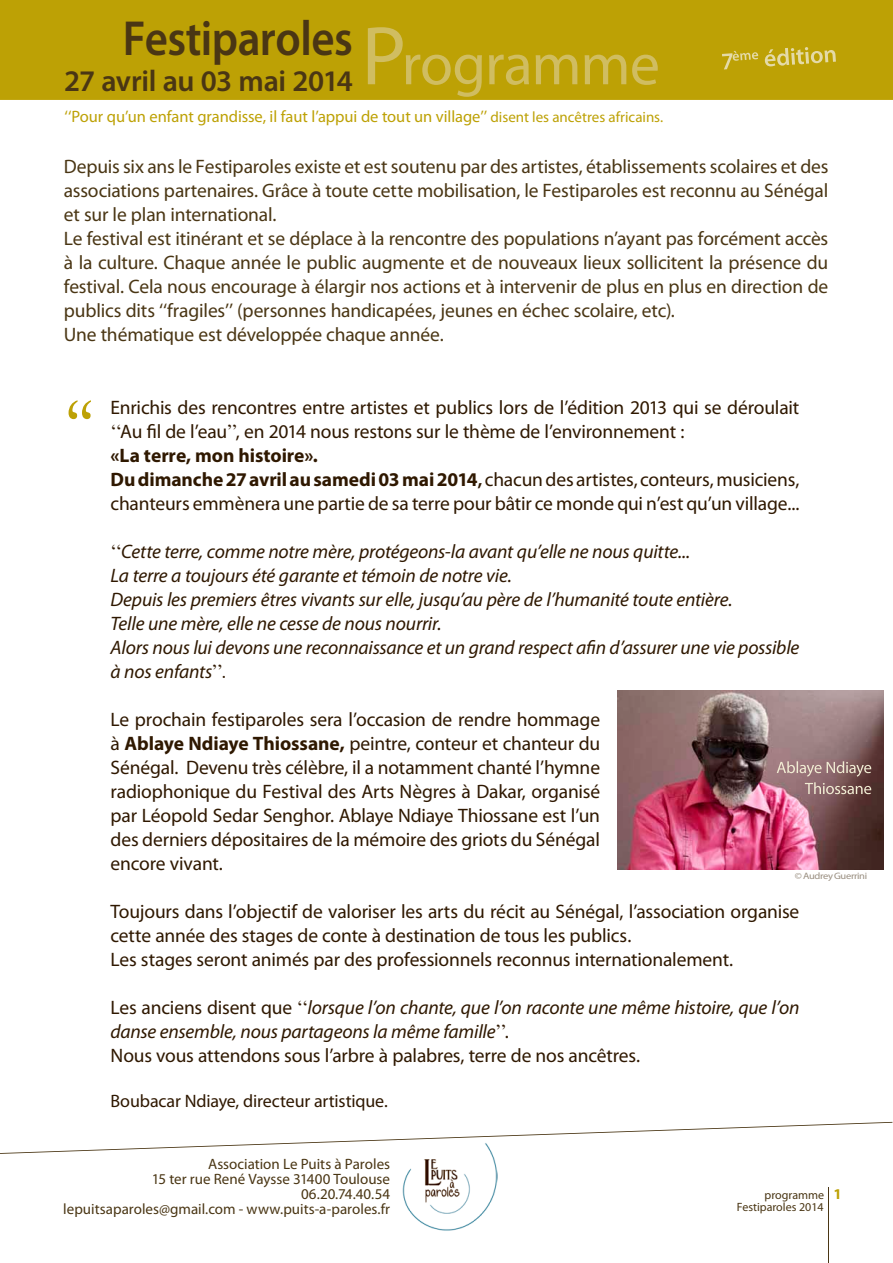
<style>
.page{position:relative;width:893px;height:1263px;background:#fff}
.page>*{position:absolute;margin:0;border:0;box-sizing:border-box;transform-origin:0 0}
.t1{font:82.5px "Perpetua";color:#bda105}
.t2{font:60px "Myriad Pro";letter-spacing:-.02em;color:#d0bd61}
.t3{font:600 49.5px "Myriad Pro";letter-spacing:-.015em;color:#4a3614;scale:.91 1}
.t4{font:600 30px "Myriad Pro";letter-spacing:-.015em;color:#4a3614}
.t5{font:19.5px/24px "Myriad Pro";letter-spacing:-.01em;color:#2f1800}
.t6{font:19.5px/24px "Myriad Pro";letter-spacing:-.01em;color:#4a3614;text-align:justify}
.t7{font:italic 19.5px/24px "Myriad Pro";letter-spacing:-.01em;color:#2f1800}
.t8{font:700 19.5px "Myriad Pro";letter-spacing:-.005em;color:#2f1800}
.t9{font:18px "Myriad Pro";letter-spacing:-.01em;color:#2f1800}
.t10{font:16.5px "Myriad Pro";letter-spacing:-.005em;color:#bda105}
.t11{font:15px "Myriad Pro";color:#4a3614}
.t12{font:12px "Myriad Pro";color:#4a3614}
.t13{font:9.3px "Myriad Pro";letter-spacing:-.035em;color:#9a8f81;scale:1.12 1}
.s1{font-size:84px}
.s2{font-size:15px}
.s3{font-family:"Times"}
.s4{font-weight:700}
.s5{font-weight:600}
.s6{font-family:"Times";font-style:normal}
.s7{font-style:normal}
.s8{font-weight:700;font-size:15px;color:#bda105}
</style>
<div class="page">
<div style="left:0;top:0;width:893px;height:100px;background:#bda105"></div>
<img style="left:402px;top:1154px;width:95px;height:77px">
<svg style="left:0;top:1122px;width:892px;height:32px"></svg>
<hr style="left:828px;top:1188px;width:1px;height:75px;background:#4a3614">
<svg style="left:722px;top:47px;width:114px;height:22px"></svg>
<img style="left:617px;top:690px;width:266px;height:179px">
<svg style="left:777px;top:761px;width:94px;height:33px"></svg>
<p class="t3" style="left:123px;top:7px;width:254px">Festiparoles</p>
<p class="t4" style="left:64px;top:62px;width:290px">27 avril au 03 mai 2014</p>
<p class="t2" style="left:361px;top:27px;width:300px"><span class="s1">P</span>rogramme</p>
<p class="t10" style="left:65px;top:106px;width:600px">‘‘Pour qu’un enfant grandisse, il faut l’appui de tout un village’’ <span class="s2">disent les ancêtres africains.</span></p>
<p class="t6" style="left:64px;top:154px;width:766px">Depuis six ans le Festiparoles existe et est soutenu par des artistes, établissements scolaires et des associations partenaires. Grâce à toute cette mobilisation, le Festiparoles est reconnu au Sénégal et sur le plan international.</p>
<p class="t6" style="left:64px;top:226px;width:766px">Le festival est itinérant et se déplace à la rencontre des populations n’ayant pas forcément accès à la culture. Chaque année le public augmente et de nouveaux lieux sollicitent la présence du festival. Cela nous encourage à élargir nos actions et à intervenir de plus en plus en direction de publics dits ‘‘fragiles’’ (personnes handicapées, jeunes en échec scolaire, etc).</p>
<p class="t6" style="left:64px;top:322px;width:381px">Une thématique est développée chaque année.</p>
<p class="t1" style="left:60px;top:376px;width:39px">‘‘</p>
<p class="t5" style="left:111px;top:395px;width:690px">Enrichis des rencontres entre artistes et publics lors de l’édition 2013 qui se déroulait <span class="s3">‘‘</span>Au fil de l’eau<span class="s3">’’</span>, en 2014 nous restons sur le thème de l’environnement :</p>
<p class="t8" style="left:111px;top:443px;width:209px">«La terre, mon histoire».</p>
<p class="t5" style="left:111px;top:467px;width:690px"><span class="s4">Du dimanche 27 avril au samedi 03 mai 2014</span><span class="s5">,</span> chacun des artistes, conteurs, musiciens, chanteurs emmènera une partie de sa terre pour bâtir ce monde qui n’est qu’un village...</p>
<p class="t7" style="left:111px;top:539px;width:581px"><span class="s6">‘‘</span>Cette terre, comme notre mère, protégeons-la avant qu’elle ne nous quitte...</p>
<p class="t7" style="left:111px;top:563px;width:403px">La terre a toujours été garante et témoin de notre vie.</p>
<p class="t7" style="left:111px;top:587px;width:623px">Depuis les premiers êtres vivants sur elle, jusqu’au père de l’humanité toute entière.</p>
<p class="t7" style="left:111px;top:611px;width:332px">Telle une mère, elle ne cesse de nous nourrir.</p>
<p class="t7" style="left:111px;top:635px;width:690px">Alors nous lui devons une reconnaissance et un grand respect afin d’assurer une vie possible à nos enfants<span class="s6">’’.</span></p>
<p class="t5" style="left:111px;top:707px;width:491px;text-align:justify">Le prochain festiparoles sera l’occasion de rendre hommage à <span class="s4">Ablaye Ndiaye Thiossane,</span> peintre, conteur et chanteur du Sénégal. Devenu très célèbre, il a notamment chanté l’hymne radiophonique du Festival des Arts Nègres à Dakar, organisé par Léopold Sedar Senghor. Ablaye Ndiaye Thiossane est l’un des derniers dépositaires de la mémoire des griots du Sénégal encore vivant.</p>
<p class="t5" style="left:111px;top:899px;width:690px">Toujours dans l’objectif de valoriser les arts du récit au Sénégal, l’association organise cette année des stages de conte à destination de tous les publics.</p>
<p class="t5" style="left:111px;top:947px;width:624px">Les stages seront animés par des professionnels reconnus internationalement.</p>
<p class="t7" style="left:111px;top:995px;width:690px"><span class="s7">Les anciens disent que</span> <span class="s6">‘‘</span>lorsque l’on chante, que l’on raconte une même histoire, que l’on danse ensemble, nous partageons la même famille<span class="s6">’’</span><span class="s7">.</span></p>
<p class="t5" style="left:111px;top:1043px;width:531px">Nous vous attendons sous l’arbre à palabres, terre de nos ancêtres.</p>
<p class="t9" style="left:111px;top:1090px;width:279px">Boubacar Ndiaye, directeur artistique.</p>
<p class="t13" style="left:795px;top:870px;width:66px">© Audrey Guerrini</p>
<p class="t11" style="left:208px;top:1154px;width:184px">Association Le Puits à Paroles</p>
<p class="t11" style="left:152px;top:1169px;width:240px">15 ter rue René Vaysse 31400 Toulouse</p>
<p class="t11" style="left:301px;top:1184px;width:91px">06.20.74.40.54</p>
<p class="t11" style="left:63px;top:1199px;width:328px">lepuitsaparoles@gmail.com - www.puits-a-paroles.fr</p>
<p class="t12" style="left:765px;top:1188px;width:79px">programme <span class="s8">1</span></p>
<p class="t12" style="left:737px;top:1200px;width:88px">Festiparoles 2014</p>
</div>
